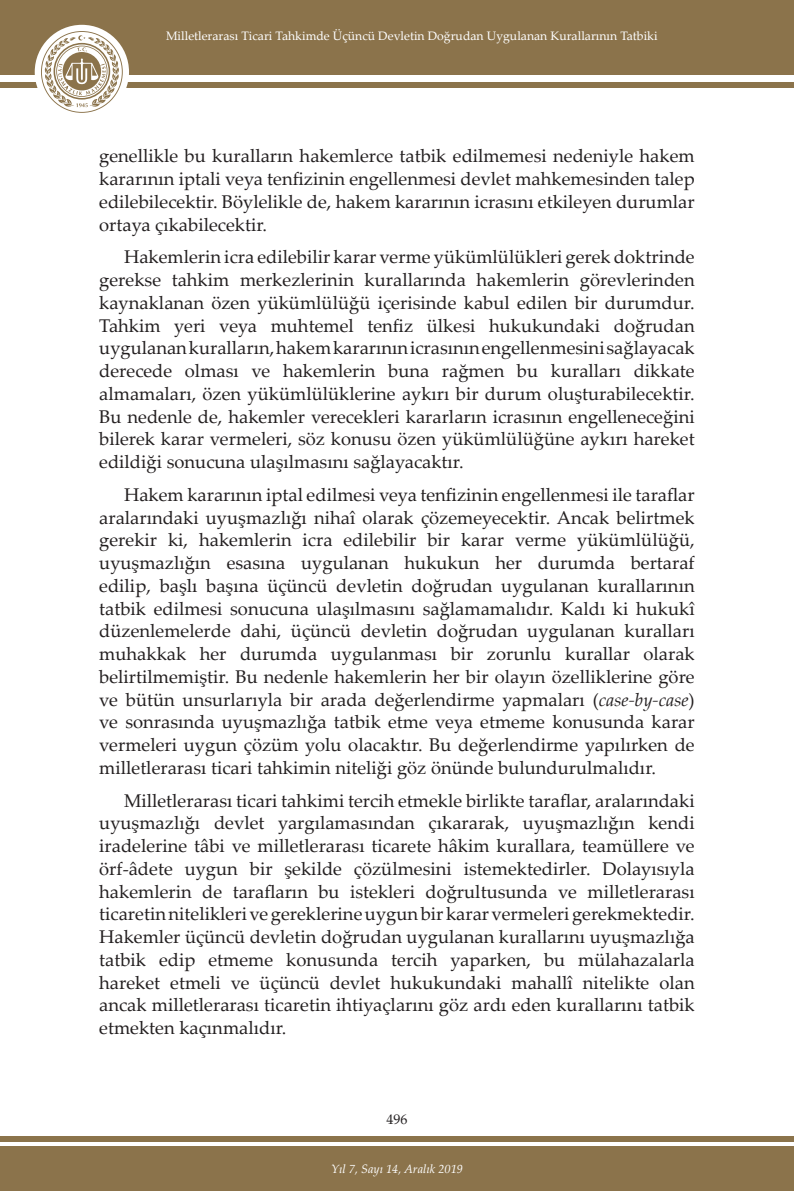
<style>
.page{position:relative;width:794px;height:1191px;background:#fff}
.page>*{position:absolute;margin:0;border:0;box-sizing:border-box;transform-origin:0 0}
.t1{font:18.38px/22.8px "Palatino Linotype";color:#231f20;text-align:justify}
.t2{font:14px "Palatino Linotype";color:#231f20}
.t3{font:12.25px "Palatino Linotype";color:#fff}
.t4{font:italic 12.25px "Palatino Linotype";color:#fff}
.s1{font-style:italic}
</style>
<div class="page">
<div style="left:0;top:1136px;width:794px;height:5px;background:#8b734b"></div>
<div style="left:0;top:1146px;width:794px;height:45px;background:#8b734b"></div>
<div style="left:0;top:82px;width:794px;height:6px;background:#8b734b"></div>
<div style="left:0;top:0;width:794px;height:74px;background:#8b734b"></div>
<div style="left:35px;top:25px;width:94px;height:94px;background:#fff;border-radius:50%"></div>
<svg style="left:41px;top:31px;width:82px;height:82px"></svg>
<p class="t3" style="left:166px;top:28px;width:493px">Milletlerarası Ticari Tahkimde Üçüncü Devletin Doğrudan Uygulanan Kurallarının Tatbiki</p>
<p class="t1" style="left:99px;top:144px;width:597px">genellikle bu kuralların hakemlerce tatbik edilmemesi nedeniyle hakem kararının iptali veya tenfizinin engellenmesi devlet mahkemesinden talep edilebilecektir. Böylelikle de, hakem kararının icrasını etkileyen durumlar ortaya çıkabilecektir.</p>
<p class="t1" style="left:99px;top:245px;width:597px;text-indent:25px">Hakemlerin icra edilebilir karar verme yükümlülükleri gerek doktrinde gerekse tahkim merkezlerinin kurallarında hakemlerin görevlerinden kaynaklanan özen yükümlülüğü içerisinde kabul edilen bir durumdur.<br>Tahkim yeri veya muhtemel tenfiz ülkesi hukukundaki doğrudan uygulanan kuralların, hakem kararının icrasının engellenmesini sağlayacak derecede olması ve hakemlerin buna rağmen bu kuralları dikkate almamaları, özen yükümlülüklerine aykırı bir durum oluşturabilecektir.<br>Bu nedenle de, hakemler verecekleri kararların icrasının engelleneceğini bilerek karar vermeleri, söz konusu özen yükümlülüğüne aykırı hareket edildiği sonucuna ulaşılmasını sağlayacaktır.</p>
<p class="t1" style="left:99px;top:482px;width:597px;text-indent:25px">Hakem kararının iptal edilmesi veya tenfizinin engellenmesi ile taraflar aralarındaki uyuşmazlığı nihaî olarak çözemeyecektir. Ancak belirtmek gerekir ki, hakemlerin icra edilebilir bir karar verme yükümlülüğü, uyuşmazlığın esasına uygulanan hukukun her durumda bertaraf edilip, başlı başına üçüncü devletin doğrudan uygulanan kurallarının tatbik edilmesi sonucuna ulaşılmasını sağlamamalıdır. Kaldı ki hukukî düzenlemelerde dahi, üçüncü devletin doğrudan uygulanan kuralları muhakkak her durumda uygulanması bir zorunlu kurallar olarak belirtilmemiştir. Bu nedenle hakemlerin her bir olayın özelliklerine göre ve bütün unsurlarıyla bir arada değerlendirme yapmaları (<span class="s1">case-by-case</span>) ve sonrasında uyuşmazlığa tatbik etme veya etmeme konusunda karar vermeleri uygun çözüm yolu olacaktır. Bu değerlendirme yapılırken de milletlerarası ticari tahkimin niteliği göz önünde bulundurulmalıdır.</p>
<p class="t1" style="left:99px;top:788px;width:597px;text-indent:25px">Milletlerarası ticari tahkimi tercih etmekle birlikte taraflar, aralarındaki uyuşmazlığı devlet yargılamasından çıkararak, uyuşmazlığın kendi iradelerine tâbi ve milletlerarası ticarete hâkim kurallara, teamüllere ve örf-âdete uygun bir şekilde çözülmesini istemektedirler. Dolayısıyla hakemlerin de tarafların bu istekleri doğrultusunda ve milletlerarası ticaretin nitelikleri ve gereklerine uygun bir karar vermeleri gerekmektedir.<br>Hakemler üçüncü devletin doğrudan uygulanan kurallarını uyuşmazlığa tatbik edip etmeme konusunda tercih yaparken, bu mülahazalarla hareket etmeli ve üçüncü devlet hukukundaki mahallî nitelikte olan ancak milletlerarası ticaretin ihtiyaçlarını göz ardı eden kurallarını tatbik etmekten kaçınmalıdır.</p>
<p class="t2" style="left:386px;top:1109px;width:22px">496</p>
<p class="t4" style="left:331px;top:1159px;width:133px">Yıl 7, Sayı 14, Aralık 2019</p>
</div>
